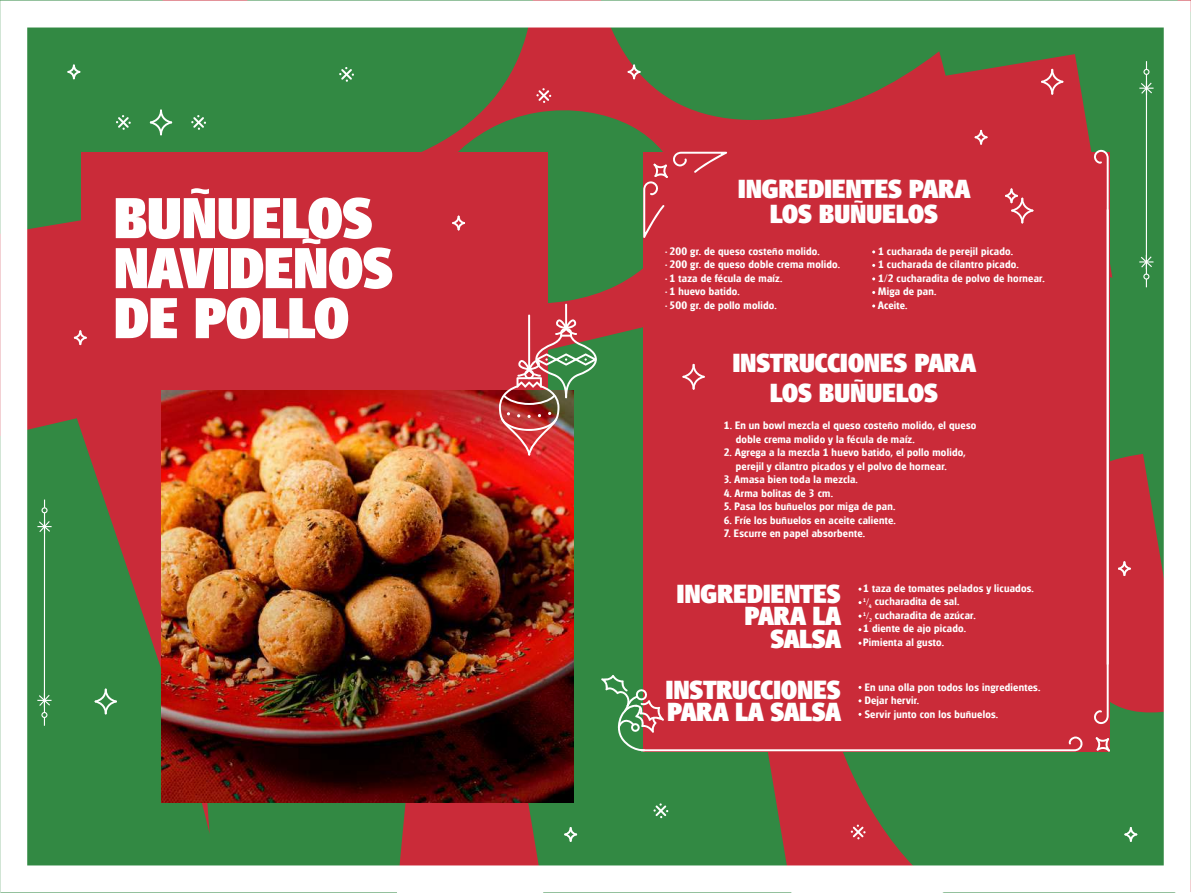
<style>
.page{position:relative;width:1191px;height:893px;background:#fff}
.page>*{position:absolute;margin:0;border:0;box-sizing:border-box;transform-origin:0 0}
.t1{font:800 55.5px/49.9px "Glasgow";color:#fff}
.t2{font:800 25.35px/22.5px "Glasgow";letter-spacing:.005em;color:#fff;text-align:center}
.t3{font:700 10.5px/13.5px "Glasgow";letter-spacing:.025em;color:#fff}
.s1{font-size:9px}
</style>
<div class="page">
<svg style="left:0;top:0;width:1191px;height:256px;background:#d24b56"></svg>
<img style="left:0;top:256px;width:1191px;height:636px">
<h1 class="t1" style="left:114px;top:192px;width:280px">BUÑUELOS<br>NAVIDEÑOS<br>DE POLLO</h1>
<h2 class="t2" style="left:738px;top:175px;width:233px;line-height:25.5px">INGREDIENTES PARA<br>LOS BUÑUELOS</h2>
<h2 class="t2" style="left:732px;top:348px;width:244px;line-height:30px">INSTRUCCIONES PARA<br>LOS BUÑUELOS</h2>
<p class="t3" style="left:665px;top:244px;width:156px">• 200 gr. de queso costeño molido.</p>
<p class="t3" style="left:665px;top:258px;width:176px">• 200 gr. de queso doble crema molido.</p>
<p class="t3" style="left:665px;top:271px;width:119px">• 1 taza de fécula de maíz.</p>
<p class="t3" style="left:665px;top:285px;width:76px">• 1 huevo batido.</p>
<p class="t3" style="left:665px;top:298px;width:113px">• 500 gr. de pollo molido.</p>
<p class="t3" style="left:878px;top:244px;width:168px">1 cucharada de perejil picado.<br>1 cucharada de cilantro picado.<br>1/2 cucharadita de polvo de hornear.<br>Miga de pan.<br>Aceite.</p>
<p class="t3" style="left:736px;top:419px;width:242px;text-indent:-12px">1. En un bowl mezcla el queso costeño molido, el queso doble crema molido y la fécula de maíz.</p>
<p class="t3" style="left:736px;top:446px;width:231px;text-indent:-12px">2. Agrega a la mezcla 1 huevo batido, el pollo molido, perejil y cilantro picados y el polvo de hornear.</p>
<p class="t3" style="left:723px;top:473px;width:136px">3. Amasa bien toda la mezcla .</p>
<p class="t3" style="left:723px;top:486px;width:111px">4. Arma bolitas de 3 cm.</p>
<p class="t3" style="left:723px;top:500px;width:173px">5. Pasa los buñuelos por miga de pan.</p>
<p class="t3" style="left:723px;top:513px;width:174px">6. Fríe los buñuelos en aceite caliente.</p>
<p class="t3" style="left:723px;top:527px;width:143px">7. Escurre en papel absorbente.</p>
<h2 class="t2" style="left:677px;top:582px;width:165px;text-align:right">INGREDIENTES<br>PARA LA<br>SALSA</h2>
<h2 class="t2" style="left:666px;top:678px;width:176px;text-align:left">INSTRUCCIONES<br>PARA LA SALSA</h2>
<p class="t3" style="left:863px;top:581px;width:172px">1 taza de tomates pelados y licuados.<br><sup>1</sup><span class="s1">/</span><sub>4</sub> cucharadita de sal.<br><sup>1</sup><span class="s1">/</span><sub>2</sub> cucharadita de azúcar.<br>1 diente de ajo picado.<br>Pimienta al gusto.</p>
<p class="t3" style="left:864px;top:680px;width:177px">En una olla pon todos los ingredientes.<br>Dejar hervir.<br>Servir junto con los buñuelos.</p>
</div>
